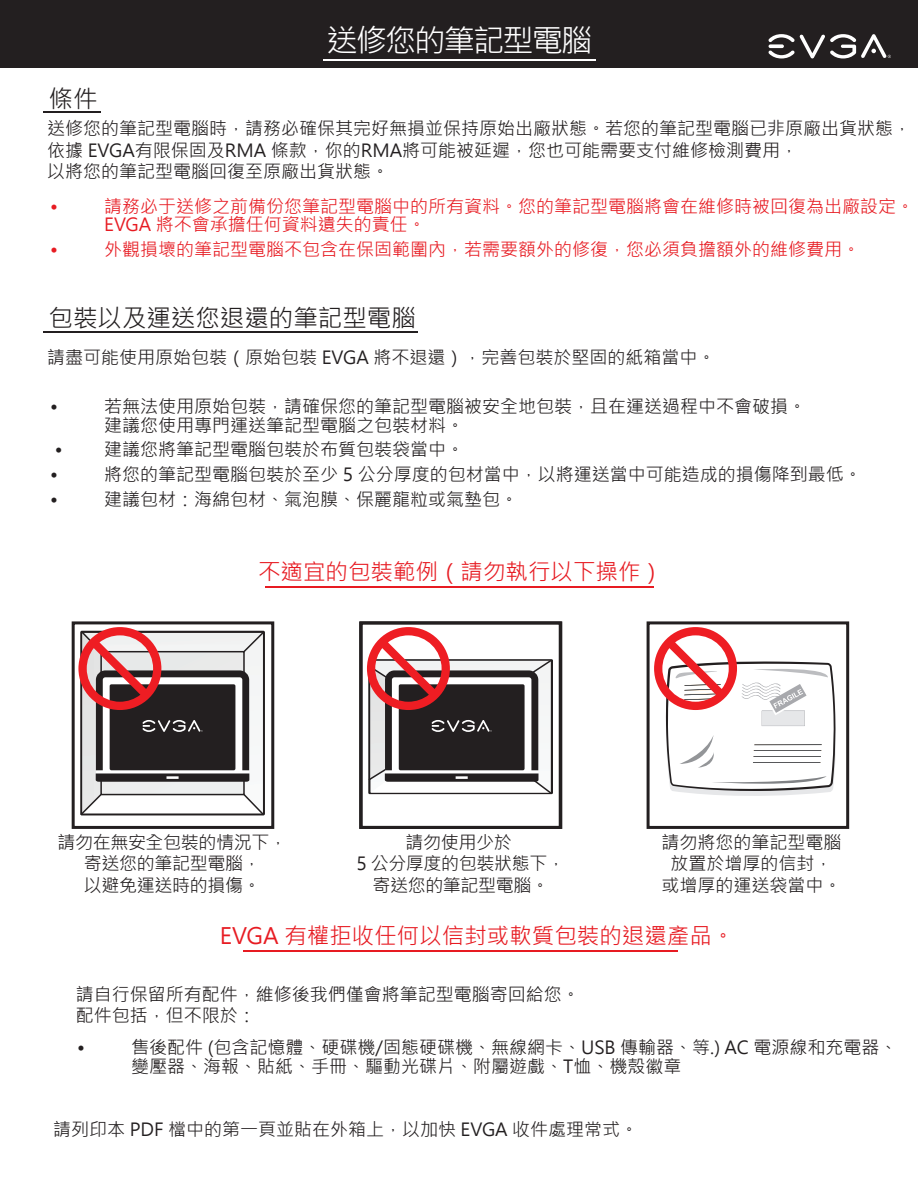
<style>
.page{position:relative;width:918px;height:1188px;background:#fff}
.page>*{position:absolute;margin:0;border:0;box-sizing:border-box;transform-origin:0 0}
.t1{font:31.2px "Microsoft Jheng Hei UI Regular";letter-spacing:-.06em;color:#fff}
.t2{font:24.45px "Microsoft Jheng Hei UI Regular";color:#231f20}
.t3{font:22.5px "Microsoft Jheng Hei UI Regular";color:#e71b22}
.t4{font:18px/21.6px "Microsoft Jheng Hei UI Regular";color:#231f20}
.t5{font:18px/18.6px "Microsoft Jheng Hei UI Regular";color:#e71b22}
.t6{font:18px/21.6px "Microsoft Jheng Hei UI Regular";letter-spacing:-.02em;color:#231f20;text-align:center}
</style>
<div class="page">
<div style="left:0;top:0;width:918px;height:68px;background:#231f20"></div>
<svg style="left:769px;top:34px;width:122px;height:25px"></svg>
<hr style="left:43px;top:111px;width:58px;height:2px;background:#231f20">
<hr style="left:43px;top:331px;width:375px;height:1px;background:#231f20">
<hr style="left:243px;top:951px;width:435px;height:1px;background:#e71b22">
<hr style="left:265px;top:586px;width:389px;height:1px;background:#e71b22">
<div style="left:72px;top:621px;width:202px;height:208px;border:3px solid #231f20"></div>
<div style="left:647px;top:621px;width:202px;height:208px;border:3px solid #231f20"></div>
<svg style="left:654px;top:627px;width:182px;height:169px"></svg>
<div style="left:360px;top:621px;width:202px;height:208px;border:3px solid #231f20"></div>
<hr style="left:323px;top:60px;width:273px;height:1px;background:#fff">
<svg style="left:78px;top:627px;width:187px;height:189px"></svg>
<svg style="left:367px;top:627px;width:186px;height:168px"></svg>
<h1 class="t1" style="left:326px;top:21px;width:267px">送修您的筆記型電腦</h1>
<h2 class="t2" style="left:49px;top:83px;width:50px">條件</h2>
<p class="t4" style="left:47px;top:118px;width:865px">送修您的筆記型電腦時，請務必確保其完好無損並保持原始出廠狀態。若您的筆記型電腦已非原廠出貨狀態，依據 EVGA有限保固及RMA 條款，你的RMA將可能被延遲，您也可能需要支付維修檢測費用，<br>以將您的筆記型電腦回復至原廠出貨狀態。</p>
<p class="t5" style="left:50px;top:197px;width:9px">•</p>
<p class="t5" style="left:104px;top:197px;width:812px">請務必于送修之前備份您筆記型電腦中的所有資料。您的筆記型電腦將會在維修時被回復為出廠設定。<br>EVGA 將不會承擔任何資料遺失的責任。</p>
<p class="t5" style="left:50px;top:240px;width:9px">•</p>
<p class="t5" style="left:104px;top:240px;width:758px">外觀損壞的筆記型電腦不包含在保固範圍內，若需要額外的修復，您必須負擔額外的維修費用。</p>
<h2 class="t2" style="left:49px;top:303px;width:369px">包裝以及運送您退還的筆記型電腦</h2>
<p class="t4" style="left:47px;top:346px;width:670px">請盡可能使用原始包裝（原始包裝 EVGA 將不退還），完善包裝於堅固的紙箱當中。</p>
<p class="t4" style="left:50px;top:396px;width:9px">•</p>
<p class="t4" style="left:104px;top:397px;width:704px;line-height:18.6px">若無法使用原始包裝，請確保您的筆記型電腦被安全地包裝，且在運送過程中不會破損。建議您使用專門運送筆記型電腦之包裝材料。</p>
<p class="t4" style="left:50px;top:437px;width:415px;line-height:24.6px">• 建議您將筆記型電腦包裝於布質包裝袋當中。•</p>
<p class="t4" style="left:104px;top:464px;width:759px">將您的筆記型電腦包裝於至少 5 公分厚度的包材當中，以將運送當中可能造成的損傷降到最低。</p>
<p class="t4" style="left:50px;top:488px;width:9px">•</p>
<p class="t4" style="left:104px;top:488px;width:415px">建議包材：海綿包材、氣泡膜、保麗龍粒或氣墊包。</p>
<p class="t3" style="left:258px;top:558px;width:407px">不適宜的包裝範例（請勿執行以下操作）</p>
<p class="t6" style="left:57px;top:831px;width:231px">請勿在無安全包裝的情況下，寄送您的筆記型電腦，<br>以避免運送時的損傷。</p>
<p class="t6" style="left:356px;top:831px;width:210px">請勿使用少於<br>5 公分厚度的包裝狀態下，寄送您的筆記型電腦。</p>
<p class="t4" style="left:661px;top:831px;width:181px;text-align:center">請勿將您的筆記型電腦放置於增厚的信封，或增厚的運送袋當中。</p>
<p class="t3" style="left:220px;top:922px;width:516px">EVGA 有權拒收任何以信封或軟質包裝的退還產品。</p>
<p class="t4" style="left:76px;top:983px;width:505px">請自行保留所有配件，維修後我們僅會將筆記型電腦寄回給您。配件包括，但不限於：</p>
<p class="t4" style="left:77px;top:1037px;width:9px">•</p>
<p class="t4" style="left:131px;top:1038px;width:768px;line-height:18.6px">售後配件 (包含記憶體、硬碟機/固態硬碟機、無線網卡、USB 傳輸器、等.) AC 電源線和充電器、變壓器、海報、貼紙、手冊、驅動光碟片、附屬遊戲、T恤、機殼徽章</p>
<p class="t4" style="left:53px;top:1118px;width:587px">請列印本 PDF 檔中的第一頁並貼在外箱上，以加快 EVGA 收件處理常式。</p>
</div>
